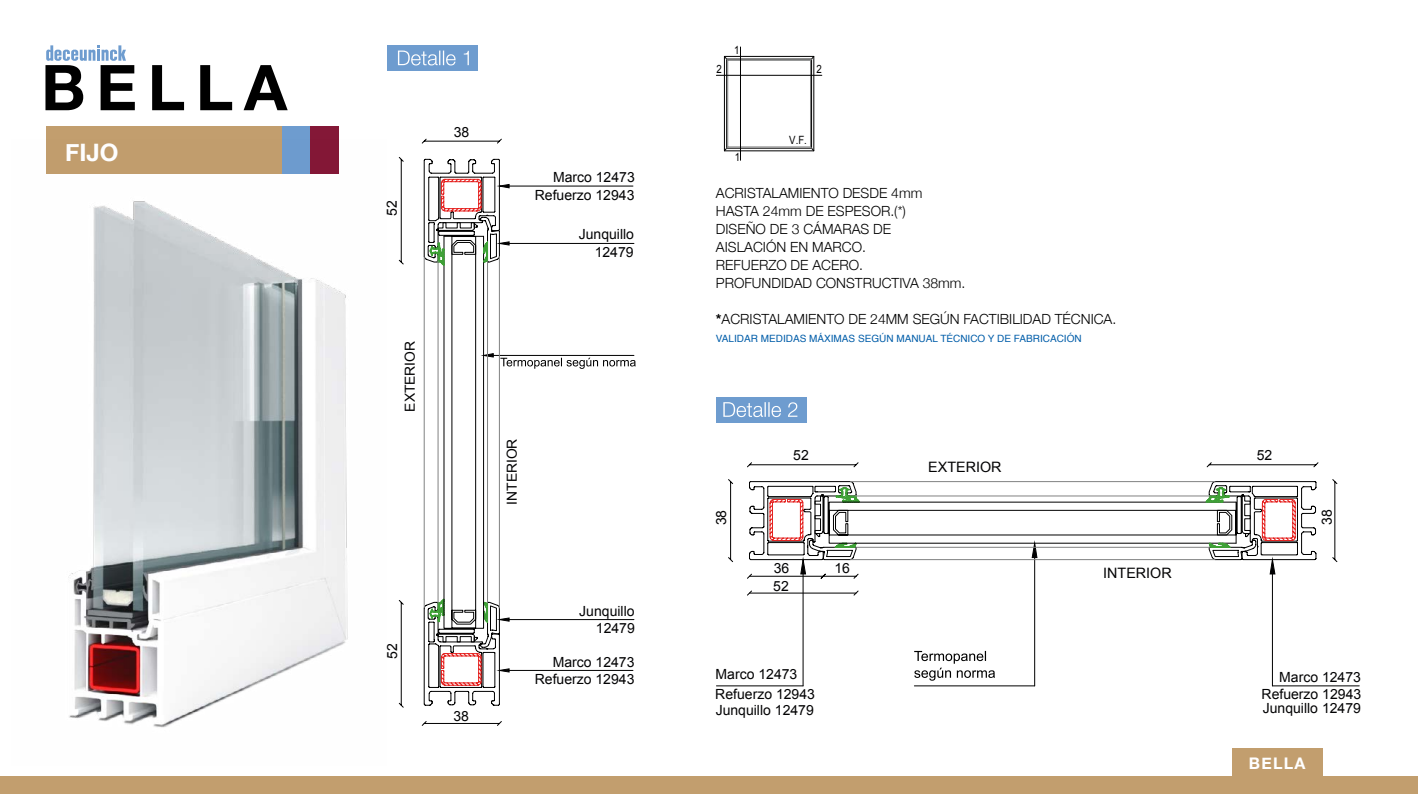
<style>
.page{position:relative;width:1418px;height:794px;background:#fff}
.page>*{position:absolute;margin:0;border:0;box-sizing:border-box;transform-origin:0 0}
.t1{font:700 63.2px "Helvetica Neue";letter-spacing:.17em;color:#000}
.t2{font:700 24px "Helvetica Neue";color:#fff}
.t3{font:700 16px "Helvetica Neue";letter-spacing:.08em;color:#fff}
.t4{font:14.4px "Arial";color:#020203}
.t5{font:300 14px/18px "Helvetica Neue";color:#000}
.t6{font:14px/17.8px "Arial";color:#020203;text-align:right}
.t7{font:13.8px "Arial";color:#020203}
.t8{font:11.4px "Arial";color:#020203;scale:.85 1}
.t9{font:10px "Helvetica";color:#005da9}
.s1{font-weight:700}
</style>
<div class="page">
<div style="left:0;top:777px;width:1417px;height:17px;background:#c29e6e"></div>
<div style="left:1231px;top:748px;width:91px;height:35px;background:#c29e6e"></div>
<div style="left:46px;top:126px;width:239px;height:47px;background:#c29e6e"></div>
<div style="left:282px;top:126px;width:29px;height:47px;background:#6e9ccf"></div>
<div style="left:311px;top:126px;width:28px;height:47px;background:#841837"></div>
<hr style="left:740px;top:47px;width:1px;height:113px;background:#000">
<hr style="left:716px;top:75px;width:105px;height:1px;background:#000">
<svg style="left:723px;top:55px;width:92px;height:97px"></svg>
<div style="left:387px;top:45px;width:90px;height:26px;background:#6e9ccf"></div>
<svg style="left:398px;top:51px;width:71px;height:14px"></svg>
<div style="left:716px;top:397px;width:90px;height:26px;background:#6e9ccf"></div>
<svg style="left:723px;top:402px;width:74px;height:15px"></svg>
<svg style="left:46px;top:45px;width:80px;height:16px"></svg>
<svg style="left:421px;top:138px;width:81px;height:6px"></svg>
<svg style="left:398px;top:157px;width:6px;height:108px"></svg>
<svg style="left:421px;top:721px;width:81px;height:5px"></svg>
<svg style="left:398px;top:600px;width:6px;height:108px"></svg>
<svg style="left:423px;top:158px;width:212px;height:548px"></svg>
<hr style="left:716px;top:685px;width:87px;height:1px;background:#000">
<svg style="left:728px;top:479px;width:5px;height:84px"></svg>
<svg style="left:747px;top:462px;width:112px;height:6px"></svg>
<hr style="left:1272px;top:685px;width:87px;height:1px;background:#000">
<svg style="left:1206px;top:462px;width:113px;height:6px"></svg>
<svg style="left:746px;top:479px;width:592px;height:208px"></svg>
<img style="left:46px;top:139px;width:302px;height:589px">
<h1 class="t1" style="left:41px;top:38px;width:248px">BELLA</h1>
<h2 class="t2" style="left:65px;top:134px;width:55px">FIJO</h2>
<p class="t6" style="left:383px;top:216px;width:17px;rotate:-90deg">52</p>
<p class="t7" style="left:401px;top:411px;width:72px;rotate:-90deg">EXTERIOR</p>
<p class="t6" style="left:454px;top:123px;width:17px">38</p>
<p class="t6" style="left:535px;top:167px;width:101px;line-height:18.8px">Marco 12473<br>Refuerzo 12943</p>
<p class="t6" style="left:579px;top:226px;width:57px">Junquillo<br>12479</p>
<p class="t7" style="left:503px;top:504px;width:67px;rotate:-90deg">INTERIOR</p>
<p class="t6" style="left:383px;top:658px;width:17px;rotate:-90deg">52</p>
<p class="t6" style="left:453px;top:707px;width:17px">38</p>
<p class="t6" style="left:579px;top:602px;width:57px;line-height:17.2px">Junquillo<br>12479</p>
<p class="t6" style="left:535px;top:653px;width:101px;line-height:17px">Marco 12473<br>Refuerzo 12943</p>
<p class="t8" style="left:716px;top:62px;width:8px">2</p>
<p class="t8" style="left:734px;top:42px;width:8px">1</p>
<p class="t8" style="left:734px;top:150px;width:8px">1</p>
<p class="t8" style="left:816px;top:61px;width:8px">2</p>
<p class="t8" style="left:789px;top:132px;width:22px">V.F.</p>
<p class="t5" style="left:716px;top:182px;width:251px">ACRISTALAMIENTO DESDE 4mm<br>HASTA 24mm DE ESPESOR.(*)<br>DISEÑO DE 3 CÁMARAS DE<br>AISLACIÓN EN MARCO.<br>REFUERZO DE ACERO.<br>PROFUNDIDAD CONSTRUCTIVA 38mm.</p>
<p class="t5" style="left:716px;top:308px;width:402px"><span class="s1">*</span>ACRISTALAMIENTO DE 24MM SEGÚN FACTIBILIDAD TÉCNICA.</p>
<p class="t9" style="left:716px;top:330px;width:367px">VALIDAR MEDIDAS MÁXIMAS SEGÚN MANUAL TÉCNICO Y DE FABRICACIÓN</p>
<p class="t6" style="left:712px;top:525px;width:17px;rotate:-90deg">38</p>
<p class="t6" style="left:793px;top:447px;width:17px">52</p>
<p class="t6" style="left:773px;top:559px;width:17px">36</p>
<p class="t6" style="left:834px;top:559px;width:17px">16</p>
<p class="t6" style="left:773px;top:577px;width:17px">52</p>
<p class="t6" style="left:715px;top:664px;width:101px;line-height:20px;text-align:left">Marco 12473<br>Refuerzo 12943</p>
<p class="t6" style="left:715px;top:701px;width:100px">Junquillo 12479</p>
<p class="t4" style="left:928px;top:457px;width:75px">EXTERIOR</p>
<p class="t4" style="left:1103px;top:563px;width:70px">INTERIOR</p>
<p class="t6" style="left:1256px;top:447px;width:17px">52</p>
<p class="t6" style="left:1317px;top:525px;width:17px;rotate:-90deg">38</p>
<p class="t6" style="left:1261px;top:668px;width:101px">Marco 12473<br>Refuerzo 12943</p>
<p class="t6" style="left:1262px;top:699px;width:100px">Junquillo 12479</p>
<p class="t3" style="left:1248px;top:751px;width:58px">BELLA</p>
</div>
